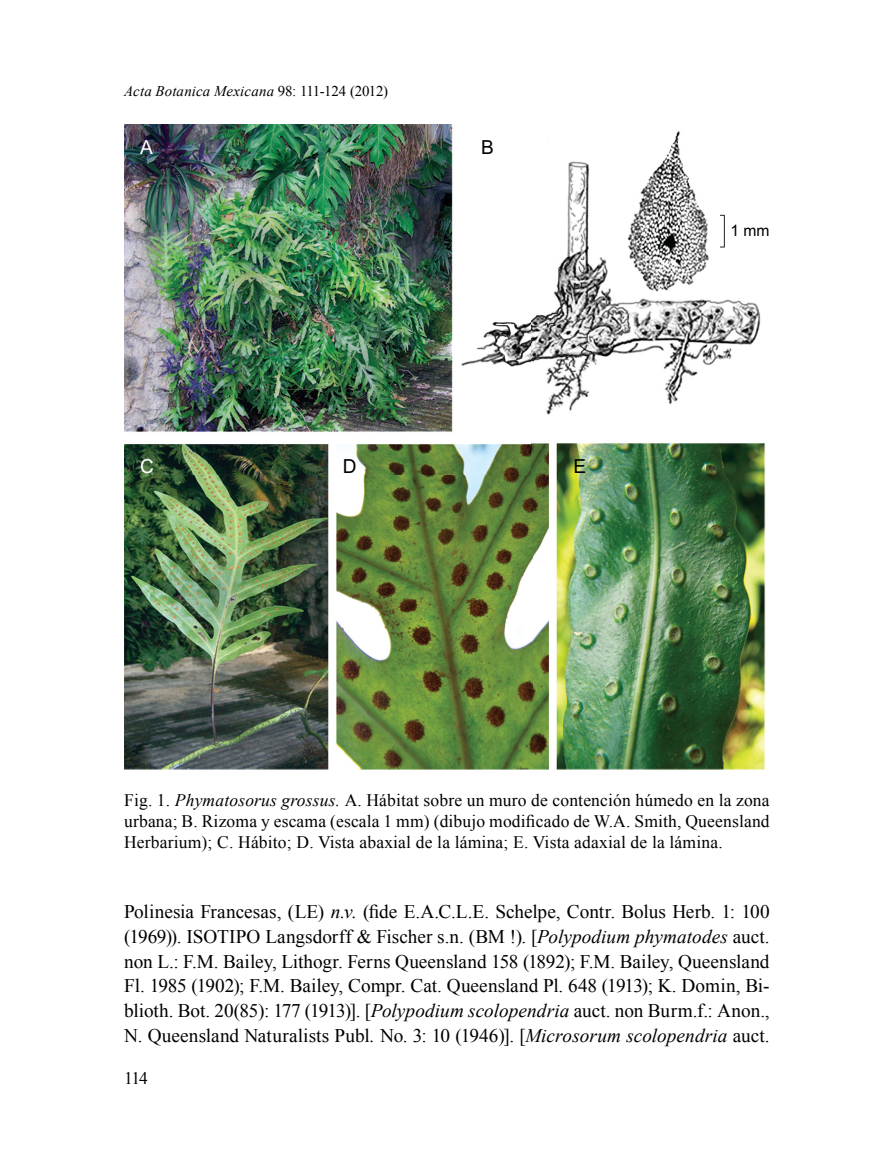
<style>
.page{position:relative;width:869px;height:1166px;background:#fff}
.page>*{position:absolute;margin:0;border:0;box-sizing:border-box;transform-origin:0 0}
.t1{font:19.25px/24.8px "Times New Roman";color:#000;text-align:justify}
.t2{font:19.25px "Arial";color:#000}
.t3{font:19.25px "Arial";color:#fff}
.t4{font:17.5px/21px "Times New Roman";letter-spacing:.01em;color:#000;text-align:justify}
.t5{font:15.75px "Arial";color:#000}
.t6{font:italic 14.88px "Times New Roman";letter-spacing:.01em;color:#000}
.s1{font-style:normal}
.s2{font-style:italic}
</style>
<div class="page">
<img style="left:124px;top:124px;width:641px;height:645px">
<svg style="left:719px;top:215px;width:5px;height:32px"></svg>
<p class="t6" style="left:124px;top:81px;width:265px">Acta Botanica Mexicana <span class="s1">98: 111-124 (2012)</span></p>
<p class="t3" style="left:140px;top:134px;width:14px">A</p>
<p class="t2" style="left:481px;top:134px;width:14px">B</p>
<p class="t3" style="left:140px;top:453px;width:15px">C</p>
<p class="t2" style="left:343px;top:453px;width:15px">D</p>
<p class="t2" style="left:573px;top:453px;width:14px">E</p>
<p class="t5" style="left:730px;top:220px;width:41px">1 mm</p>
<p class="t4" style="left:124px;top:789px;width:646px">Fig. 1. <span class="s2">Phymatosorus grossus.</span> A. Hábitat sobre un muro de contención húmedo en la zona urbana; B. Rizoma y escama (escala 1 mm) (dibujo modificado de W.A. Smith, Queensland Herbarium); C. Hábito; D. Vista abaxial de la lámina; E. Vista adaxial de la lámina.</p>
<p class="t1" style="left:124px;top:899px;width:646px">Polinesia Francesas, (LE) <span class="s2">n.v.</span> (fide E.A.C.L.E. Schelpe, Contr. Bolus Herb. 1: 100 (1969)). ISOTIPO Langsdorff &amp; Fischer s.n. (BM !). [<span class="s2">Polypodium phymatodes</span> auct. non L.: F.M. Bailey, Lithogr. Ferns Queensland 158 (1892); F.M. Bailey, Queensland Fl. 1985 (1902); F.M. Bailey, Compr. Cat. Queensland Pl. 648 (1913); K. Domin, Bi&shy;blioth. Bot. 20(85): 177 (1913)]. [<span class="s2">Polypodium scolopendria</span> auct. non Burm.f.: Anon., N. Queensland Naturalists Publ<span class="s2">.</span> No. 3: 10 (1946)]. [<span class="s2">Microsorum scolopendria</span> auct.</p>
<p class="t4" style="left:124px;top:1067px;width:25px">114</p>
</div>
